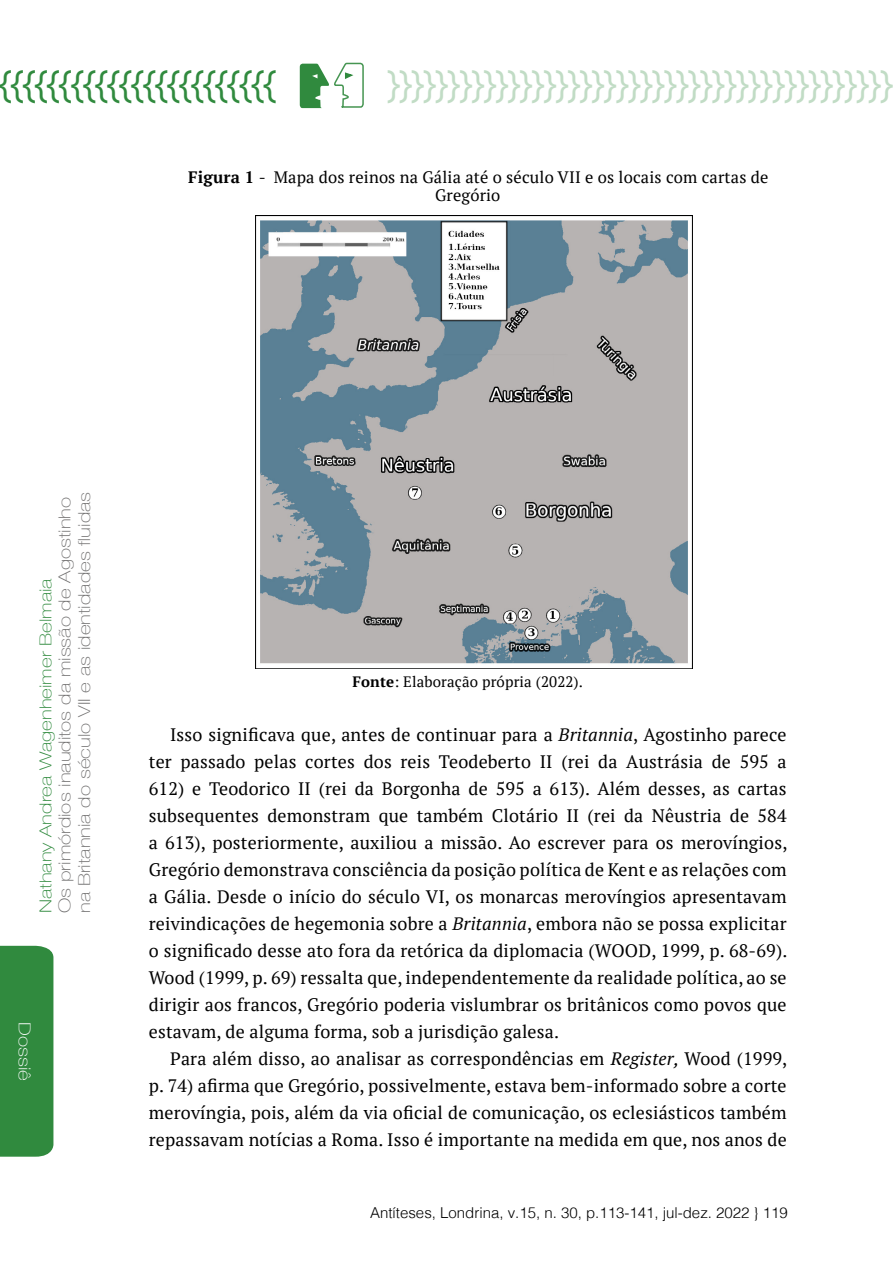
<style>
.page{position:relative;width:893px;height:1263px;background:#fff}
.page>*{position:absolute;margin:0;border:0;box-sizing:border-box;transform-origin:0 0}
.t1{font:36px "Helvetica";color:#c1dcc5}
.t2{font:18px/27px "PT Serif";letter-spacing:.01em;color:#000;text-align:justify}
.t3{font:100 16.5px/19.8px "Helvetica Neue";color:#706f6f;scale:1.25 1}
.t4{font:16.5px/18px "PT Serif";letter-spacing:.01em;color:#000}
.t5{font:100 16.5px "Helvetica Neue";color:#308a3e;scale:1.25 1}
.t6{font:100 16.5px "Helvetica Neue";color:#fff;scale:1.25 1}
.t7{font:300 15px "Helvetica";color:#000}
.t8{font:15px "PT Serif";letter-spacing:.01em;color:#000}
.s1{font-weight:700}
.s2{font-style:italic}
</style>
<div class="page">
<div style="left:0;top:946px;width:53px;height:211px;background:#308a3e"></div>
<svg style="left:300px;top:62px;width:64px;height:46px"></svg>
<img style="left:256px;top:216px;width:437px;height:453px">
<h1 class="t1" style="left:387px;top:56px;width:507px">}}}}}}}}}}}}}}}}}}}}}}}}}}}}}}}}}}}}}}}}}}</h1>
<p class="t4" style="left:435px;top:168px;width:335px;text-indent:-247px"><span class="s1">Figura 1</span> - Mapa dos reinos na Gália até o século VII e os locais com cartas de<br>Gregório</p>
<p class="t3" style="left:54px;top:913px;width:339px;rotate:-90deg">Os primórdios inauditos da missão de Agostinho na Britannia do século VII e as identidades fluidas</p>
<p class="t5" style="left:33px;top:913px;width:269px;rotate:-90deg">Nathany Andrea Wagenheimer Belmaia</p>
<p class="t6" style="left:37px;top:1022px;width:49px;rotate:90deg">Dossiê</p>
<p class="t8" style="left:352px;top:672px;width:232px"><span class="s1">Fonte</span>: Elaboração própria (2022).</p>
<p class="t2" style="left:149px;top:721px;width:640px;text-indent:21px">Isso significava que, antes de continuar para a <span class="s2">Britannia</span>, Agostinho parece ter passado pelas cortes dos reis Teodeberto II (rei da Austrásia de 595 a 612) e Teodorico II (rei da Borgonha de 595 a 613). Além desses, as cartas subsequentes demonstram que também Clotário II (rei da Nêustria de 584 a 613), posteriormente, auxiliou a missão. Ao escrever para os merovíngios, Gregório demonstrava consciência da posição política de Kent e as relações com a Gália. Desde o início do século VI, os monarcas merovíngios apresentavam reivindicações de hegemonia sobre a <span class="s2">Britannia</span>, embora não se possa explicitar o significado desse ato fora da retórica da diplomacia (WOOD, 1999, p. 68-69).<br>Wood (1999, p. 69) ressalta que, independentemente da realidade política, ao se dirigir aos francos, Gregório poderia vislumbrar os britânicos como povos que estavam, de alguma forma, sob a jurisdição galesa.</p>
<p class="t2" style="left:149px;top:1045px;width:640px;text-indent:21px">Para além disso, ao analisar as correspondências em <span class="s2">Register,</span> Wood (1999, p. 74) afirma que Gregório, possivelmente, estava bem-informado sobre a corte merovíngia, pois, além da via oficial de comunicação, os eclesiásticos também repassavam notícias a Roma. Isso é importante na medida em que, nos anos de</p>
<p class="t7" style="left:370px;top:1200px;width:419px">Antíteses, Londrina, v.15, n. 30, p.113-141, jul-dez. 2022 } 119</p>
</div>
